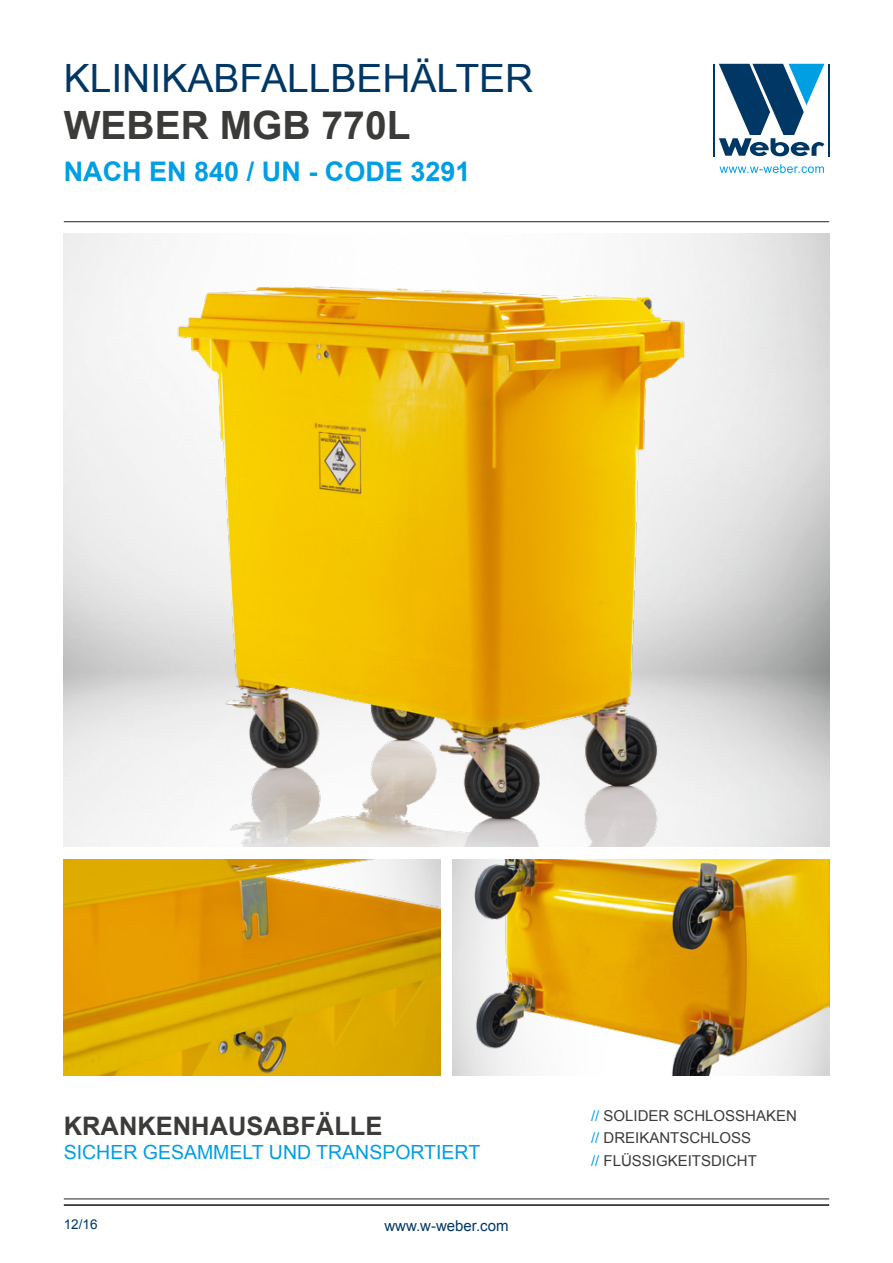
<style>
.page{position:relative;width:893px;height:1263px;background:#fff}
.page>*{position:absolute;margin:0;border:0;box-sizing:border-box;transform-origin:0 0}
.t1{font:39px "Arial";color:#003764}
.t2{font:700 39px "Arial";color:#3b3b3a}
.t3{font:700 27px "Arial";color:#009ee3}
.t4{font:700 25.5px "Arial";color:#3b3b3a}
.t5{font:19.5px "Arial";color:#009ee3}
.t6{font:15px/22.5px "Arial";color:#3b3b3a}
.t7{font:15px "Arial";color:#003764}
.t8{font:13.5px "Arial";color:#003764}
.s1{color:#009ee3}
</style>
<div class="page">
<hr style="left:64px;top:1198px;width:765px;height:1px;background:#3b3b3a">
<hr style="left:64px;top:1204px;width:765px;height:2px;background:#3b3b3a">
<img style="left:64px;top:859px;width:376px;height:217px">
<svg style="left:719px;top:164px;width:105px;height:9px"></svg>
<svg style="left:719px;top:64px;width:105px;height:92px"></svg>
<hr style="left:714px;top:64px;width:1px;height:92px;background:#003764">
<hr style="left:828px;top:64px;width:1px;height:92px;background:#003764">
<hr style="left:64px;top:221px;width:765px;height:1px;background:#3b3b3a">
<img style="left:167px;top:262px;width:527px;height:584px">
<img style="left:467px;top:859px;width:362px;height:217px">
<h1 class="t1" style="left:64px;top:53px;width:471px">KLINIKABFALLBEHÄLTER</h1>
<h1 class="t2" style="left:64px;top:100px;width:348px">WEBER MGB 770L</h1>
<h2 class="t3" style="left:64px;top:154px;width:408px">NACH EN 840 / UN - CODE 3291</h2>
<h3 class="t4" style="left:64px;top:1110px;width:320px">KRANKENHAUSABFÄLLE</h3>
<h3 class="t5" style="left:64px;top:1139px;width:418px">SICHER GESAMMELT UND TRANSPORTIERT</h3>
<p class="t8" style="left:64px;top:1216px;width:35px">12/16</p>
<p class="t7" style="left:384px;top:1215px;width:126px">www.w-weber.com</p>
<p class="t6" style="left:591px;top:1104px;width:207px"><span class="s1">//</span> SOLIDER SCHLOSSHAKEN <span class="s1">//</span> DREIKANTSCHLOSS<br><span class="s1">//</span> FLÜSSIGKEITSDICHT</p>
</div>
